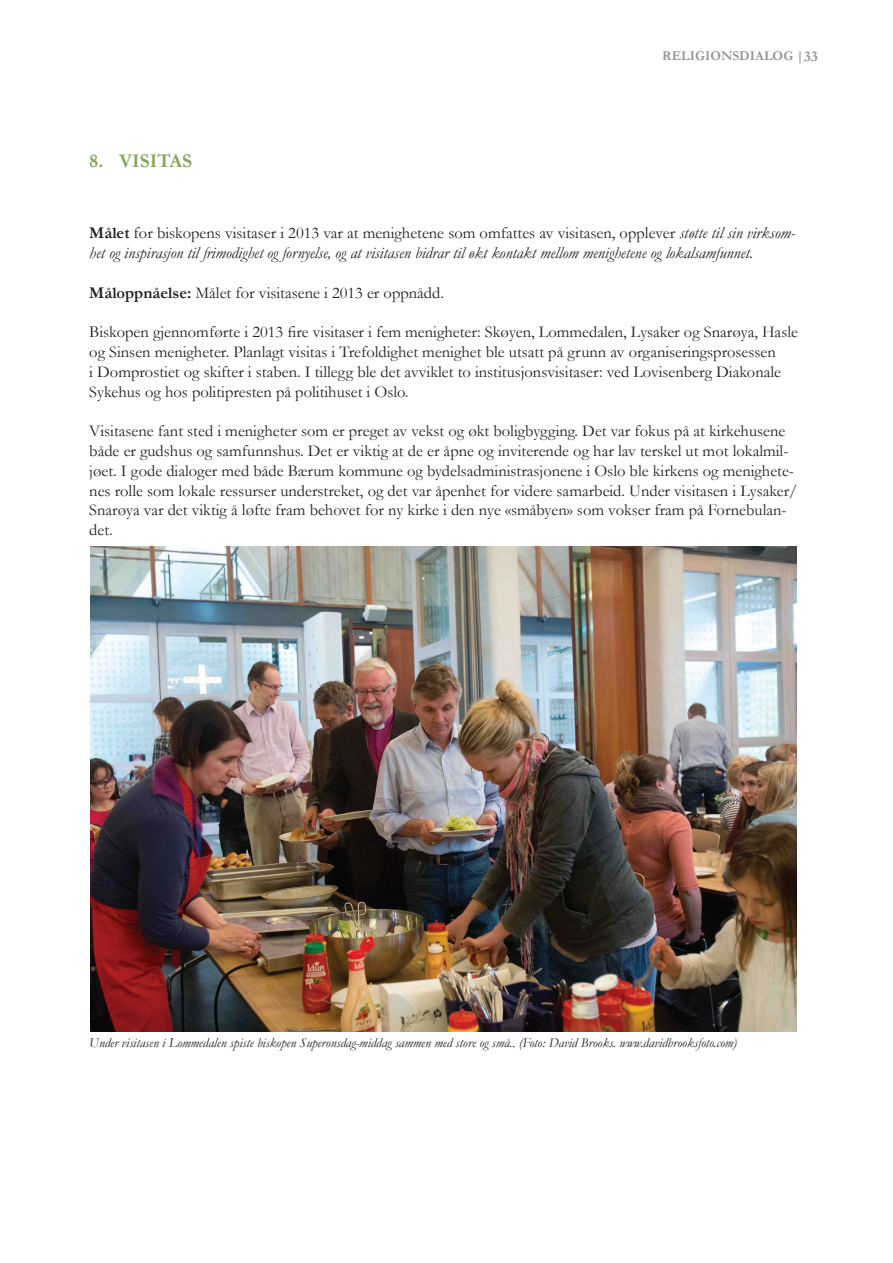
<style>
.page{position:relative;width:893px;height:1263px;background:#fff}
.page>*{position:absolute;margin:0;border:0;box-sizing:border-box;transform-origin:0 0}
.t1{font:700 19.5px "Garamond";color:#85a758}
.t2{font:16.5px/19.8px "Garamond";color:#231f20}
.t3{font:italic 16.5px/19.8px "Garamond";color:#231f20}
.t4{font:700 15px "Garamond";color:#939598}
.t5{font:italic 13.5px "Garamond";color:#231f20}
.t6{font:700 13.5px "Garamond";color:#939598}
.s1{font-size:13.5px}
.s2{font-weight:700;font-style:normal}
.s3{font-style:normal}
.s4{font-weight:700}
</style>
<div class="page">
<img style="left:90px;top:546px;width:706px;height:485px">
<p class="t1" style="left:89px;top:148px;width:104px">8. VISITAS</p>
<p class="t6" style="left:662px;top:46px;width:20px">Religionsdialog</p>
<p class="t4" style="left:796px;top:46px;width:23px"><span class="s1">|</span>33</p>
<p class="t3" style="left:89px;top:223px;width:707px"><span class="s2">Målet</span> <span class="s3">for biskopens visitaser i 2013 var at menighetene som omfattes av visitasen, opplever</span> støtte til sin virksom&shy;het og inspirasjon til frimodighet og fornyelse, og at visitasen bidrar til økt kontakt mellom menighetene og lokalsamfunnet.</p>
<p class="t2" style="left:89px;top:282px;width:356px"><span class="s4">Måloppnåelse:</span> Målet for visitasene i 2013 er oppnådd.</p>
<p class="t2" style="left:89px;top:322px;width:710px">Biskopen gjennomførte i 2013 fire visitaser i fem menigheter: Skøyen, Lommedalen, Lysaker og Snarøya, Hasle og Sinsen menigheter. Planlagt visitas i Trefoldighet menighet ble utsatt på grunn av organiseringsprosessen<br>i Domprostiet og skifter i staben. I tillegg ble det avviklet to institusjonsvisitaser: ved Lovisenberg Diakonale Sykehus og hos politipresten på politihuset i Oslo.</p>
<p class="t2" style="left:89px;top:421px;width:710px">Visitasene fant sted i menigheter som er preget av vekst og økt boligbygging. Det var fokus på at kirkehusene både er gudshus og samfunnshus. Det er viktig at de er åpne og inviterende og har lav terskel ut mot lokalmil&shy;jøet. I gode dialoger med både Bærum kommune og bydelsadministrasjonene i Oslo ble kirkens og menighete&shy;nes rolle som lokale ressurser understreket, og det var åpenhet for videre samarbeid. Under visitasen i Lysaker/ Snarøya var det viktig å løfte fram behovet for ny kirke i den nye «småbyen» som vokser fram på Fornebulan&shy;det.</p>
<p class="t5" style="left:89px;top:1033px;width:649px">Under visitasen i Lommedalen spiste biskopen Superonsdag-middag sammen med store og små.. (Foto: David Brooks. www.davidbrooksfoto.com)</p>
</div>
